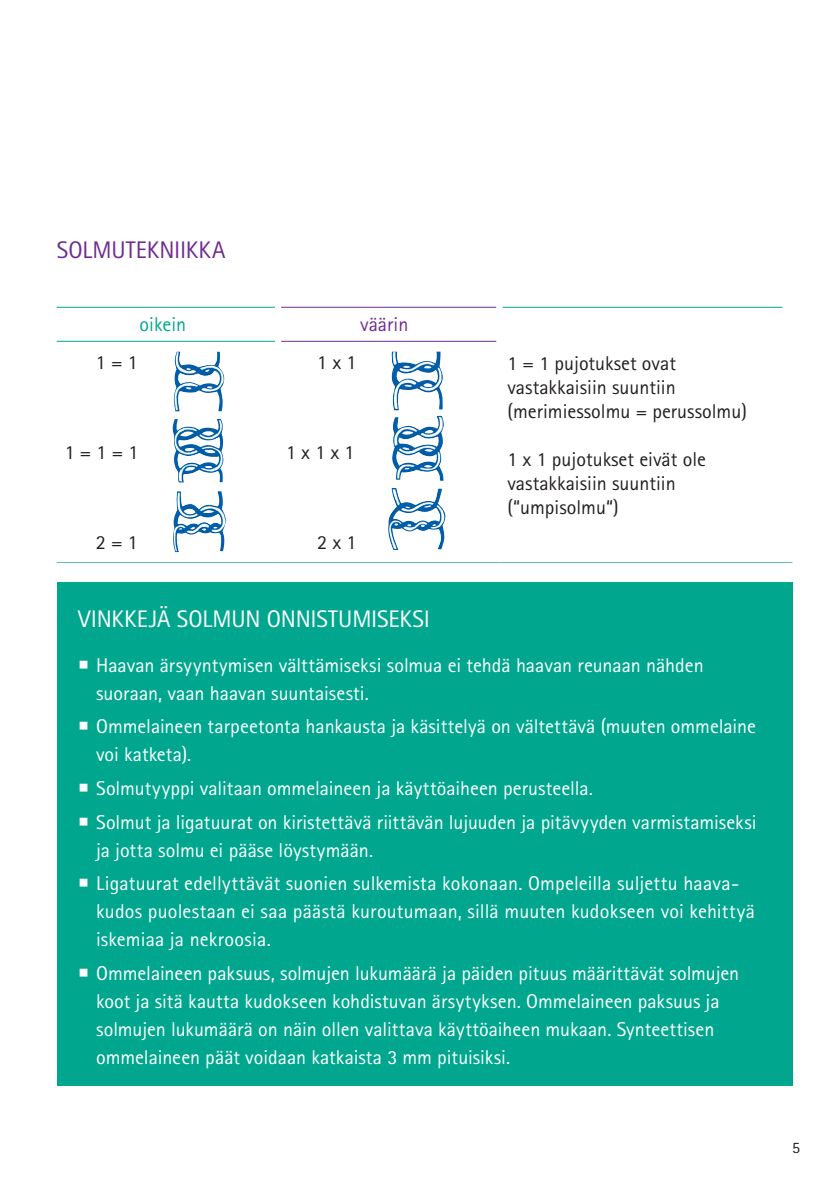
<style>
.page{position:relative;width:840px;height:1191px;background:#fff}
.page>*{position:absolute;margin:0;border:0;box-sizing:border-box;transform-origin:0 0}
.Name{font:24px "Rotis Sans Serif Pro";letter-spacing:-.005em;color:#fff}
.t1{font:24px "Rotis Sans Serif Pro";letter-spacing:.005em;color:#702b91}
.Bullet_List{font:20px/28px "Rotis Sans Serif Pro";color:#fff}
.t2{font:20px/24px "Rotis Sans Serif Pro";color:#231f20}
.t3{font:20px "Rotis Sans Serif Pro";color:#00a78e}
.t4{font:20px "Rotis Sans Serif Pro";color:#702b91}
.t5{font:16px "Rotis Sans Serif Pro";color:#231f20}
</style>
<div class="page">
<hr style="left:57px;top:341px;width:218px;height:1px;background:#00a78e">
<hr style="left:281px;top:341px;width:215px;height:1px;background:#702b91">
<hr style="left:57px;top:307px;width:218px;height:1px;background:#00a78e">
<hr style="left:502px;top:307px;width:280px;height:1px;background:#00a78e">
<hr style="left:281px;top:307px;width:215px;height:1px;background:#702b91">
<hr style="left:499px;top:562px;width:293px;height:1px;background:#5cc3b4">
<hr style="left:57px;top:562px;width:221px;height:1px;background:#5cc3b4">
<hr style="left:278px;top:562px;width:221px;height:1px;background:#5cc3b4">
<img style="left:172px;top:352px;width:52px;height:130px">
<img style="left:391px;top:351px;width:52px;height:130px">
<div style="left:57px;top:581px;width:735px;height:504px;background:#00a78e"></div>
<p class="t1" style="left:57px;top:235px;width:170px">SOLMUTEKNIIKKA</p>
<p class="t3" style="left:139px;top:313px;width:48px">oikein</p>
<p class="t4" style="left:360px;top:313px;width:50px">väärin</p>
<p class="t2" style="left:96px;top:350px;width:43px">1 = 1</p>
<p class="t2" style="left:317px;top:350px;width:41px">1 x 1</p>
<p class="t2" style="left:65px;top:440px;width:75px">1 = 1 = 1</p>
<p class="t2" style="left:286px;top:440px;width:70px">1 x 1 x 1</p>
<p class="t2" style="left:96px;top:530px;width:43px">2 = 1</p>
<p class="t2" style="left:317px;top:530px;width:41px">2 x 1</p>
<p class="t2" style="left:507px;top:351px;width:170px">1 = 1 pujotukset ovat vastakkaisiin suuntiin</p>
<p class="t2" style="left:507px;top:399px;width:241px">(merimiessolmu = perussolmu)</p>
<p class="t2" style="left:507px;top:447px;width:200px">1 x 1 pujotukset eivät ole vastakkaisiin suuntiin</p>
<p class="t2" style="left:507px;top:495px;width:113px">(“umpisolmu“)</p>
<p class="Name" style="left:78px;top:604px;width:353px">VINKKEJÄ SOLMUN ONNISTUMISEKSI</p>
<p class="Bullet_List" style="left:96px;top:651px;width:608px;text-indent:-18px">○ Haavan ärsyyntymisen välttämiseksi solmua ei tehdä haavan reunaan nähden suoraan, vaan haavan suuntaisesti.</p>
<p class="Bullet_List" style="left:96px;top:712px;width:661px;text-indent:-18px">○ Ommelaineen tarpeetonta hankausta ja käsittelyä on vältettävä (muuten ommelaine voi katketa).</p>
<p class="Bullet_List" style="left:78px;top:774px;width:516px">○ Solmutyyppi valitaan ommelaineen ja käyttöaiheen perusteella.</p>
<p class="Bullet_List" style="left:96px;top:808px;width:661px;text-indent:-18px">○ Solmut ja ligatuurat on kiristettävä riittävän lujuuden ja pitävyyden varmistamiseksi ja jotta solmu ei pääse löystymään.</p>
<p class="Bullet_List" style="left:96px;top:869px;width:660px;text-indent:-18px">○ Ligatuurat edellyttävät suonien sulkemista kokonaan. Ompeleilla suljettu haava&shy;kudos puolestaan ei saa päästä kuroutumaan, sillä muuten kudokseen voi kehittyä iskemiaa ja nekroosia.</p>
<p class="Bullet_List" style="left:96px;top:959px;width:644px;text-indent:-18px">○ Ommelaineen paksuus, solmujen lukumäärä ja päiden pituus määrittävät solmujen koot ja sitä kautta kudokseen kohdistuvan ärsytyksen. Ommelaineen paksuus ja solmujen lukumäärä on näin ollen valittava käyttöaiheen mukaan. Synteettisen ommelaineen päät voidaan katkaista 3 mm pituisiksi.</p>
<p class="t5" style="left:791px;top:1138px;width:9px">5</p>
</div>
